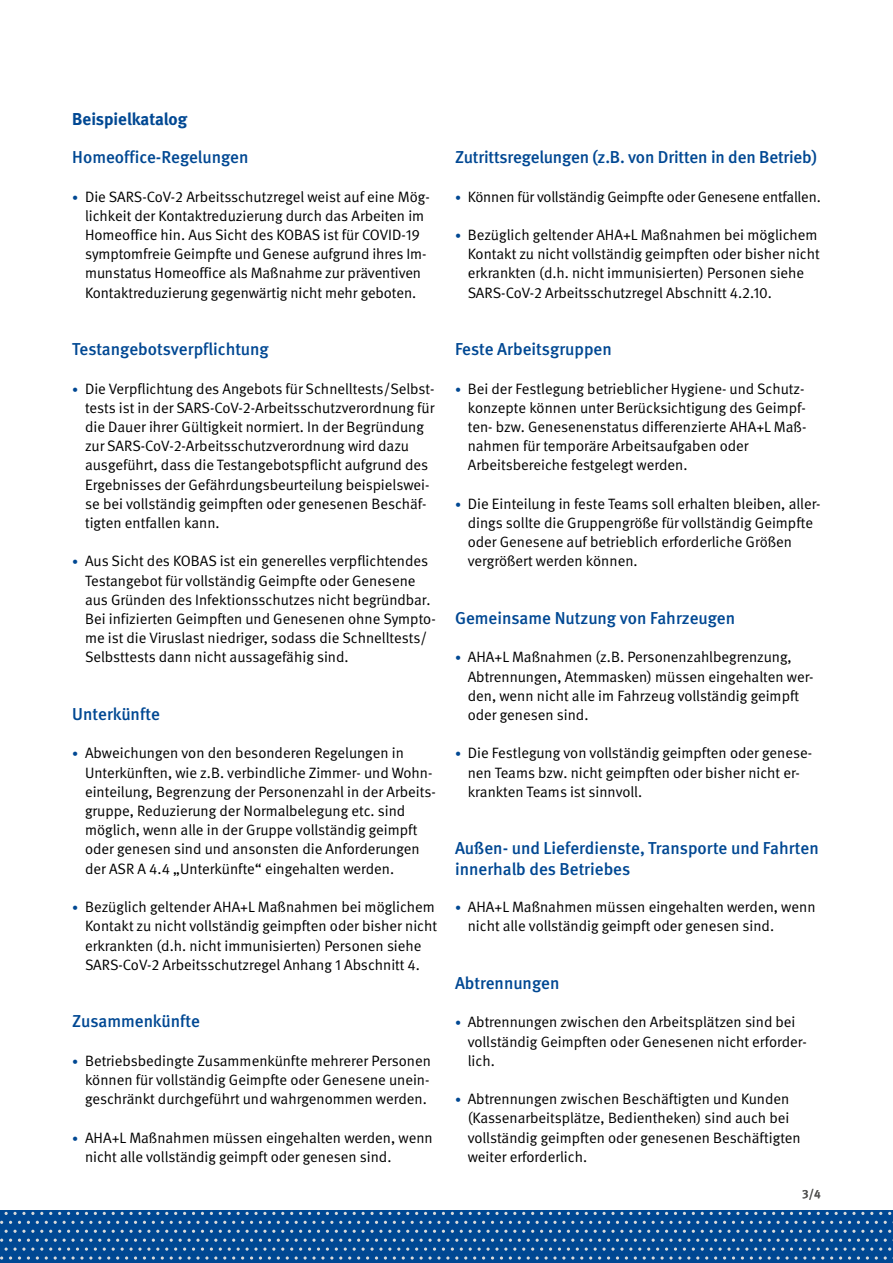
<style>
.page{position:relative;width:893px;height:1263px;background:#fff}
.page>*{position:absolute;margin:0;border:0;box-sizing:border-box;transform-origin:0 0}
.Überschriften_H3{font:500 17.25px/20.2px "DGUV Meta";color:#004893}
.Überschriften_H2_ohne_Zahl{font:700 17.25px "DGUV Meta";color:#004893}
.t1{font:15px/19.2px "DGUV Meta";color:#000}
.t2{font:500 12px "DGUV Meta";color:#565655}
.s1{font-size:12px;color:#004893}
</style>
<div class="page">
<div style="left:0;top:1211px;width:893px;height:52px;background:#004893"></div>
<svg style="left:121px;top:1212px;width:29px;height:3px"></svg>
<svg style="left:237px;top:1212px;width:38px;height:3px"></svg>
<svg style="left:353px;top:1212px;width:38px;height:3px"></svg>
<svg style="left:478px;top:1212px;width:29px;height:3px"></svg>
<svg style="left:594px;top:1212px;width:29px;height:3px"></svg>
<svg style="left:710px;top:1212px;width:29px;height:3px"></svg>
<svg style="left:826px;top:1212px;width:38px;height:3px"></svg>
<svg style="left:179px;top:1221px;width:38px;height:3px"></svg>
<svg style="left:295px;top:1221px;width:38px;height:3px"></svg>
<svg style="left:420px;top:1221px;width:29px;height:3px"></svg>
<svg style="left:536px;top:1221px;width:29px;height:3px"></svg>
<svg style="left:652px;top:1221px;width:29px;height:3px"></svg>
<svg style="left:768px;top:1221px;width:38px;height:3px"></svg>
<svg style="left:884px;top:1221px;width:9px;height:3px"></svg>
<svg style="left:366px;top:1230px;width:347px;height:29px"></svg>
<svg style="left:714px;top:1230px;width:179px;height:29px"></svg>
<svg style="left:5px;top:1212px;width:29px;height:3px"></svg>
<svg style="left:63px;top:1221px;width:29px;height:3px"></svg>
<svg style="left:0;top:1230px;width:365px;height:29px"></svg>
<h2 class="Überschriften_H2_ohne_Zahl" style="left:72px;top:109px;width:117px">Beispielkatalog</h2>
<h3 class="Überschriften_H3" style="left:72px;top:148px;width:178px">Homeoffice-Regelungen</h3>
<p class="t1" style="left:85px;top:187px;width:346px;text-indent:-13px"><span class="s1">•</span> Die SARS-CoV-2 Arbeitsschutzregel weist auf eine Mög&shy;lichkeit der Kontaktreduzierung durch das Arbeiten im Homeoffice hin. Aus Sicht des KOBAS ist für COVID-19 symptomfreie Geimpfte und Genese aufgrund ihres Im&shy;munstatus Homeoffice als Maßnahme zur präventiven Kontaktreduzierung gegenwärtig nicht mehr geboten.</p>
<h3 class="Überschriften_H3" style="left:72px;top:340px;width:198px">Testangebotsverpflichtung</h3>
<p class="t1" style="left:85px;top:379px;width:351px;text-indent:-13px"><span class="s1">•</span> Die Verpflichtung des Angebots für Schnelltests/Selbst&shy;tests ist in der SARS-CoV-2-Arbeitsschutzverordnung für die Dauer ihrer Gültigkeit normiert. In der Begründung zur SARS-CoV-2-Arbeitsschutzverordnung wird dazu ausgeführt, dass die Testangebotspflicht aufgrund des Ergebnisses der Gefährdungsbeurteilung beispielswei&shy;se bei vollständig geimpften oder genesenen Beschäf&shy;tigten entfallen kann.</p>
<p class="t1" style="left:85px;top:552px;width:352px;text-indent:-13px"><span class="s1">•</span> Aus Sicht des KOBAS ist ein generelles verpflichtendes Testangebot für vollständig Geimpfte oder Genesene aus Gründen des Infektionsschutzes nicht begründbar.<br>Bei infizierten Geimpften und Genesenen ohne Sympto&shy;me ist die Viruslast niedriger, sodass die Schnelltests/ Selbsttests dann nicht aussagefähig sind.</p>
<h3 class="Überschriften_H3" style="left:72px;top:704px;width:89px">Unterkünfte</h3>
<p class="t1" style="left:85px;top:744px;width:352px;text-indent:-13px"><span class="s1">•</span> Abweichungen von den besonderen Regelungen in Unterkünften, wie z.B. verbindliche Zimmer- und Wohn&shy;einteilung, Begrenzung der Personenzahl in der Arbeits&shy;gruppe, Reduzierung der Normalbelegung etc. sind möglich, wenn alle in der Gruppe vollständig geimpft oder genesen sind und ansonsten die Anforderungen der ASR A 4.4 „Unterkünfte“ eingehalten werden.</p>
<p class="t1" style="left:85px;top:898px;width:353px;text-indent:-13px"><span class="s1">•</span> Bezüglich geltender AHA+L Maßnahmen bei möglichem Kontakt zu nicht vollständig geimpften oder bisher nicht erkrankten (d.h. nicht immunisierten) Personen siehe SARS-CoV-2 Arbeitsschutzregel Anhang 1 Abschnitt 4.</p>
<h3 class="Überschriften_H3" style="left:72px;top:1012px;width:129px">Zusammenkünfte</h3>
<p class="t1" style="left:85px;top:1051px;width:347px;text-align:justify;text-indent:-13px"><span class="s1">•</span> Betriebsbedingte Zusammenkünfte mehrerer Personen können für vollständig Geimpfte oder Genesene unein&shy;geschränkt durchgeführt und wahrgenommen werden.</p>
<p class="t1" style="left:85px;top:1128px;width:349px;text-indent:-13px"><span class="s1">•</span> AHA+L Maßnahmen müssen eingehalten werden, wenn nicht alle vollständig geimpft oder genesen sind.</p>
<h3 class="Überschriften_H3" style="left:455px;top:148px;width:363px">Zutrittsregelungen (z.B. von Dritten in den Betrieb)</h3>
<p class="t1" style="left:455px;top:187px;width:367px"><span class="s1">•</span> Können für vollständig Geimpfte oder Genesene entfallen.</p>
<p class="t1" style="left:468px;top:226px;width:353px;text-indent:-13px"><span class="s1">•</span> Bezüglich geltender AHA+L Maßnahmen bei möglichem Kontakt zu nicht vollständig geimpften oder bisher nicht erkrankten (d.h. nicht immunisierten) Personen siehe SARS-CoV-2 Arbeitsschutzregel Abschnitt 4.2.10.</p>
<h3 class="Überschriften_H3" style="left:455px;top:340px;width:158px">Feste Arbeitsgruppen</h3>
<p class="t1" style="left:468px;top:379px;width:340px;text-indent:-13px"><span class="s1">•</span> Bei der Festlegung betrieblicher Hygiene- und Schutz&shy;konzepte können unter Berücksichtigung des Geimpf&shy;ten- bzw. Genesenenstatus differenzierte AHA+L Maß&shy;nahmen für temporäre Arbeitsaufgaben oder Arbeitsbereiche festgelegt werden.</p>
<p class="t1" style="left:468px;top:494px;width:354px;text-indent:-13px"><span class="s1">•</span> Die Einteilung in feste Teams soll erhalten bleiben, aller&shy;dings sollte die Gruppengröße für vollständig Geimpfte oder Genesene auf betrieblich erforderliche Größen vergrößert werden können.</p>
<h3 class="Überschriften_H3" style="left:455px;top:608px;width:282px">Gemeinsame Nutzung von Fahrzeugen</h3>
<p class="t1" style="left:468px;top:648px;width:347px;text-indent:-13px"><span class="s1">•</span> AHA+L Maßnahmen (z.B. Personenzahlbegrenzung, Abtrennungen, Atemmasken) müssen eingehalten wer&shy;den, wenn nicht alle im Fahrzeug vollständig geimpft oder genesen sind.</p>
<p class="t1" style="left:468px;top:744px;width:346px;text-indent:-13px"><span class="s1">•</span> Die Festlegung von vollständig geimpften oder genese&shy;nen Teams bzw. nicht geimpften oder bisher nicht er&shy;krankten Teams ist sinnvoll.</p>
<h3 class="Überschriften_H3" style="left:455px;top:839px;width:365px">Außen- und Lieferdienste, Transporte und Fahrten innerhalb des Betriebes</h3>
<p class="t1" style="left:468px;top:898px;width:349px;text-indent:-13px"><span class="s1">•</span> AHA+L Maßnahmen müssen eingehalten werden, wenn nicht alle vollständig geimpft oder genesen sind.</p>
<h3 class="Überschriften_H3" style="left:455px;top:973px;width:106px">Abtrennungen</h3>
<p class="t1" style="left:468px;top:1013px;width:341px;text-indent:-13px"><span class="s1">•</span> Abtrennungen zwischen den Arbeitsplätzen sind bei vollständig Geimpften oder Genesenen nicht erforder&shy;lich.</p>
<p class="t1" style="left:468px;top:1090px;width:335px;text-indent:-13px"><span class="s1">•</span> Abtrennungen zwischen Beschäftigten und Kunden (Kassenarbeitsplätze, Bedientheken) sind auch bei vollständig geimpften oder genesenen Beschäftigten weiter erforderlich.</p>
<p class="t2" style="left:802px;top:1186px;width:20px">3/4</p>
</div>
